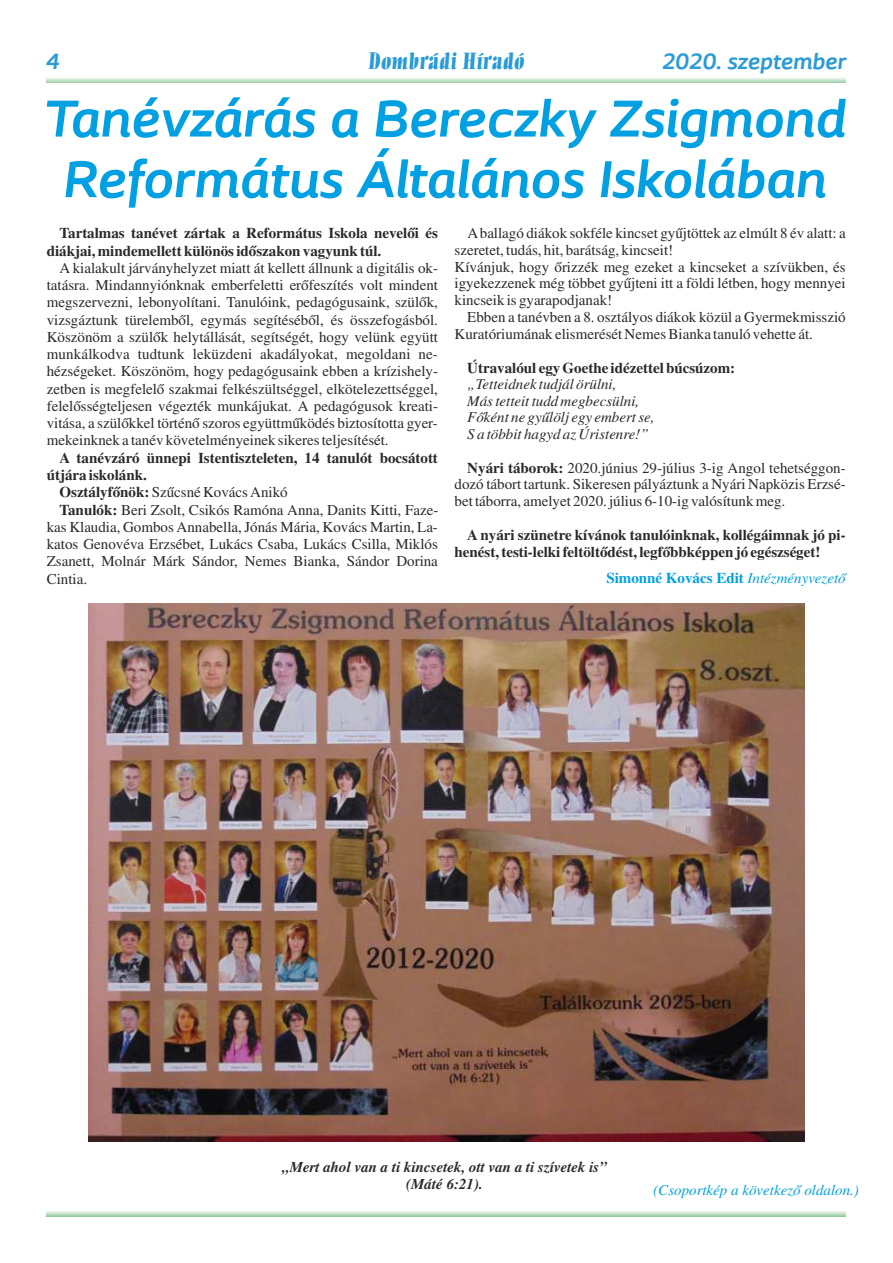
<style>
.page{position:relative;width:893px;height:1263px;background:#fff}
.page>*{position:absolute;margin:0;border:0;box-sizing:border-box;transform-origin:0 0}
.t1{font:italic 700 54.3px/60.6px "Coloplast";color:#00a0e3;text-align:center}
.t2{font:italic 700 23.1px "Coloplast";color:#299bd7}
.t3{font:23.1px "Allegro BT";color:#299bd7}
.t4{font:15px/17.2px "Toronto";color:#2b2a29;text-align:justify}
.t5{font:700 15px/17.5px "Toronto";color:#2b2a29}
.t6{font:italic 15px/16.5px "Toronto";color:#2b2a29}
.t7{font:italic 700 15px/17px "Toronto";color:#2b2a29;text-align:center}
.t8{font:700 15px "Toronto";color:#00a0e3}
.t9{font:italic 15px "Toronto";color:#00a0e3}
.s1{font-weight:700}
.s2{font-weight:400;font-style:italic}
</style>
<div class="page">
<svg style="left:47px;top:1211px;width:799px;height:5px;background:#c8e4ce"></svg>
<svg style="left:47px;top:78px;width:799px;height:5px;background:#c4e2ca"></svg>
<img style="left:88px;top:603px;width:717px;height:538px">
<h2 class="t2" style="left:45px;top:52px;width:15px">4</h2>
<h2 class="t3" style="left:368px;top:51px;width:158px">Dombrádi Híradó</h2>
<h2 class="t2" style="left:661px;top:52px;width:186px">2020. szeptember</h2>
<h1 class="t1" style="left:43px;top:93px;width:804px">Tanévzárás a Bereczky Zsigmond<br>Református Általános Iskolában</h1>
<p class="t5" style="left:47px;top:225px;width:393px;text-indent:13px">Tartalmas tanévet zártak a Református Iskola nevelői és diákjai, mindemellett különös időszakon vagyunk túl.</p>
<p class="t4" style="left:47px;top:260px;width:393px;text-indent:13px">A kialakult járványhelyzet miatt át kellett állnunk a digitális ok&shy;tatásra. Mindannyiónknak emberfeletti erőfeszítés volt mindent megszervezni, lebonyolítani. Tanulóink, pedagógusaink, szülők, vizsgáztunk türelemből, egymás segítéséből, és összefogásból.<br>Köszönöm a szülők helytállását, segítségét, hogy velünk együtt munkálkodva tudtunk leküzdeni akadályokat, megoldani ne&shy;hézségeket. Köszönöm, hogy pedagógusaink ebben a krízishely&shy;zetben is megfelelő szakmai felkészültséggel, elkötelezettséggel, felelősségteljesen végezték munkájukat. A pedagógusok kreati&shy;vitása, a szülőkkel történő szoros együttműködés biztosította gyer&shy;mekeinknek a tanév követelményeinek sikeres teljesítését.</p>
<p class="t5" style="left:60px;top:449px;width:380px">A tanévzáró ünnepi Istentiszteleten, 14 tanulót bocsátott</p>
<p class="t5" style="left:47px;top:467px;width:102px">útjára iskolánk.</p>
<p class="t4" style="left:60px;top:484px;width:230px"><span class="s1">Osztályfőnök:</span> Szűcsné Kovács Anikó</p>
<p class="t4" style="left:60px;top:502px;width:380px"><span class="s1">Tanulók:</span> Beri Zsolt, Csikós Ramóna Anna, Danits Kitti, Faze-</p>
<p class="t4" style="left:47px;top:519px;width:393px">kas Klaudia, Gombos Annabella, Jónás Mária, Kovács Martin, La-</p>
<p class="t4" style="left:47px;top:536px;width:393px">katos Genovéva Erzsébet, Lukács Csaba, Lukács Csilla, Miklós</p>
<p class="t4" style="left:47px;top:553px;width:393px">Zsanett, Molnár Márk Sándor, Nemes Bianka, Sándor Dorina</p>
<p class="t4" style="left:47px;top:571px;width:42px">Cintia.</p>
<p class="t4" style="left:455px;top:225px;width:393px;line-height:16.8px;text-align:left;text-indent:13px">Aballagó diákok sokféle kincset gyűjtöttek az elmúlt 8 év alatt: a szeretet, tudás, hit, barátság, kincseit!<br>Kívánjuk, hogy őrizzék meg ezeket a kincseket a szívükben, és igyekezzenek még többet gyűjteni itt a földi létben, hogy mennyei kincseik is gyarapodjanak!</p>
<p class="t4" style="left:455px;top:309px;width:393px;line-height:16.8px;text-indent:13px">Ebben a tanévben a 8. osztályos diákok közül a Gyermekmisszió<br>Kuratóriumának elismerését Nemes Bianka tanuló vehette át.</p>
<p class="t5" style="left:467px;top:360px;width:269px">Útravalóul egy Goethe idézettel búcsúzom:</p>
<p class="t6" style="left:467px;top:377px;width:189px">„Tetteidnek tudjál örülni,<br>Más tetteit tudd megbecsülni,<br>Főként ne gyűlölj egy embert se,<br>S a többit hagyd az Úristenre!”</p>
<p class="t4" style="left:455px;top:460px;width:393px;line-height:16.8px;text-indent:13px"><span class="s1">Nyári táborok:</span> 2020.június 29-július 3-ig Angol tehetséggon&shy;dozó tábort tartunk. Sikeresen pályáztunk a Nyári Napközis Erzsé&shy;bet táborra, amelyet 2020. július 6-10-ig valósítunk meg.</p>
<p class="t5" style="left:455px;top:527px;width:393px;line-height:17px;text-indent:13px">A nyári szünetre kívánok tanulóinknak, kollégáimnak jó pi&shy;henést, testi-lelki feltöltődést, legfőbbképpen jó egészséget!</p>
<p class="t8" style="left:606px;top:571px;width:241px">Simonné Kovács Edit <span class="s2">Intézményvezető</span></p>
<p class="t7" style="left:282px;top:1159px;width:326px">„Mert ahol van a ti kincsetek, ott van a ti szívetek is” (Máté 6:21).</p>
<p class="t9" style="left:653px;top:1183px;width:207px">(Csoportkép a következő oldalon.)</p>
</div>
